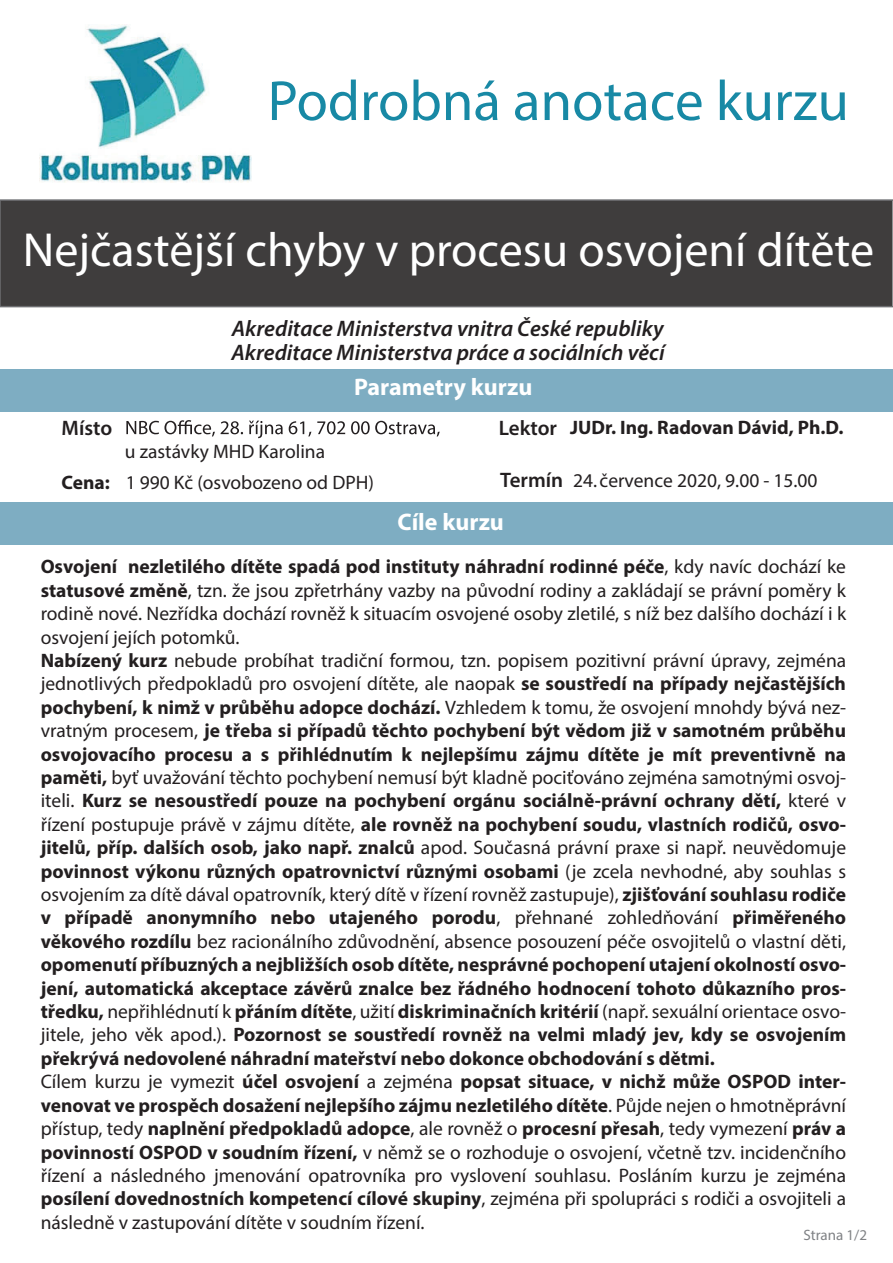
<style>
.page{position:relative;width:893px;height:1263px;background:#fff}
.page>*{position:absolute;margin:0;border:0;box-sizing:border-box;transform-origin:0 0}
.t1{font:57px "Myriad Pro";color:#1889a5}
.t2{font:48px "Myriad Pro";color:#fff}
.t3{font:700 24px "Myriad Pro";color:#fff}
.t4{font:italic 600 22.5px "Myriad Pro";color:#231f20}
.t5{font:600 21px "Myriad Pro";color:#231f20}
.t6{font:700 19.5px/23.4px "Myriad Pro";color:#231f20}
.t7{font:19.5px "Myriad Pro";color:#231f20}
.t8{font:15px "Myriad Pro";color:#808285}
.s1{font-weight:600;font-size:21px}
.s2{font-weight:700}
.s3{font-weight:400}
</style>
<div class="page">
<div style="left:0;top:199px;width:893px;height:108px;background:#3f3d3d"></div>
<div style="left:0;top:369px;width:893px;height:42px;background:#7eadc2"></div>
<div style="left:0;top:502px;width:893px;height:42px;background:#7eadc2"></div>
<img style="left:39px;top:24px;width:213px;height:159px">
<svg style="left:126px;top:420px;width:314px;height:18px"></svg>
<h1 class="t1" style="left:268px;top:66px;width:583px">Podrobná anotace kurzu</h1>
<h2 class="t2" style="left:23px;top:220px;width:853px">Nejčastější chyby v procesu osvojení dítěte</h2>
<p class="t4" style="left:232px;top:314px;width:433px">Akreditace Ministerstva vnitra České republiky</p>
<p class="t5" style="left:62px;top:415px;width:52px">Místo</p>
<p class="t4" style="left:231px;top:338px;width:435px">Akreditace Ministerstva práce a sociálních věcí</p>
<p class="t7" style="left:128px;top:439px;width:211px">zastávka MHD - Výstaviště</p>
<p class="t7" style="left:125px;top:439px;width:202px">u zastávky MHD Karolina</p>
<p class="t3" style="left:354px;top:371px;width:180px">Parametry kurzu</p>
<p class="t6" style="left:499px;top:415px;width:346px"><span class="s1">Lektor</span> JUDr. Ing. Radovan Dávid, Ph.D.</p>
<p class="t7" style="left:62px;top:470px;width:314px"><span class="s2">Cena:</span> 1 990 Kč (osvobozeno od DPH)</p>
<p class="t7" style="left:500px;top:469px;width:319px"><span class="s1">Termín</span> 24. července 2020, 9.00 - 15.00</p>
<p class="t3" style="left:398px;top:506px;width:108px">Cíle kurzu</p>
<p class="t6" style="left:41px;top:554px;width:807px">Osvojení nezletilého dítěte spadá pod instituty náhradní rodinné péče<span class="s3">, kdy navíc dochází ke </span>statusové změně<span class="s3">, tzn. že jsou zpřetrhány vazby na původní rodiny a zakládají se právní poměry k rodině nové. Nezřídka dochází rovněž k situacím osvojené osoby zletilé, s níž bez dalšího dochází i k osvojení jejích potomků.<br></span>Nabízený kurz <span class="s3">nebude probíhat tradiční formou, tzn. popisem pozitivní právní úpravy, zejména jednotlivých předpokladů pro osvojení dítěte, ale naopak</span> se soustředí na případy nejčastějších pochybení, k nimž v průběhu adopce dochází. <span class="s3">Vzhledem k tomu, že osvojení mnohdy bývá nez&shy;vratným procesem,</span> je třeba si případů těchto pochybení být vědom již v samotném průběhu osvojovacího procesu a s přihlédnutím k nejlepšímu zájmu dítěte je mít preventivně na paměti, <span class="s3">byť uvažování těchto pochybení nemusí být kladně pociťováno zejména samotnými osvoj&shy;iteli.</span> Kurz se nesoustředí pouze na pochybení orgánu sociálně-právní ochrany dětí, <span class="s3">které v řízení postupuje právě v zájmu dítěte,</span> ale rovněž na pochybení soudu, vlastních rodičů, osvo&shy;jitelů, příp. dalších osob, jako např. znalců <span class="s3">apod. Současná právní praxe si např. neuvědomuje </span>povinnost výkonu různých opatrovnictví různými osobami <span class="s3">(je zcela nevhodné, aby souhlas s osvojením za dítě dával opatrovník, který dítě v řízení rovněž zastupuje),</span> zjišťování souhlasu rodiče v případě anonymního nebo utajeného porodu<span class="s3">, přehnané zohledňování</span> přiměřeného věkového rozdílu <span class="s3">bez racionálního zdůvodnění, absence posouzení péče osvojitelů o vlastní děti, </span>opomenutí příbuzných a nejbližších osob dítěte, nesprávné pochopení utajení okolností osvo&shy;jení, automatická akceptace závěrů znalce bez řádného hodnocení tohoto důkazního pros&shy;tředku, <span class="s3">nepřihlédnutí k</span> přáním dítěte<span class="s3">, užití</span> diskriminačních kritérií <span class="s3">(např. sexuální orientace osvo&shy;jitele, jeho věk apod.).</span> Pozornost se soustředí rovněž na velmi mladý jev, kdy se osvojením překrývá nedovolené náhradní mateřství nebo dokonce obchodování s dětmi.<br><span class="s3">Cílem kurzu je vymezit</span> účel osvojení <span class="s3">a zejména</span> popsat situace, v nichž může OSPOD inter&shy;venovat ve prospěch dosažení nejlepšího zájmu nezletilého dítěte<span class="s3">. Půjde nejen o hmotněprávní přístup, tedy</span> naplnění předpokladů adopce<span class="s3">, ale rovněž o</span> procesní přesah<span class="s3">, tedy vymezení</span> práv a povinností OSPOD v soudním řízení, <span class="s3">v němž se o rozhoduje o osvojení, včetně tzv. incidenčního řízení a následného jmenování opatrovníka pro vyslovení souhlasu. Posláním kurzu je zejména </span>posílení dovednostních kompetencí cílové skupiny<span class="s3">, zejména při spolupráci s rodiči a osvojiteli a následně v zastupování dítěte v soudním řízení.</span></p>
<p class="t8" style="left:803px;top:1225px;width:65px">Strana 1/2</p>
</div>
